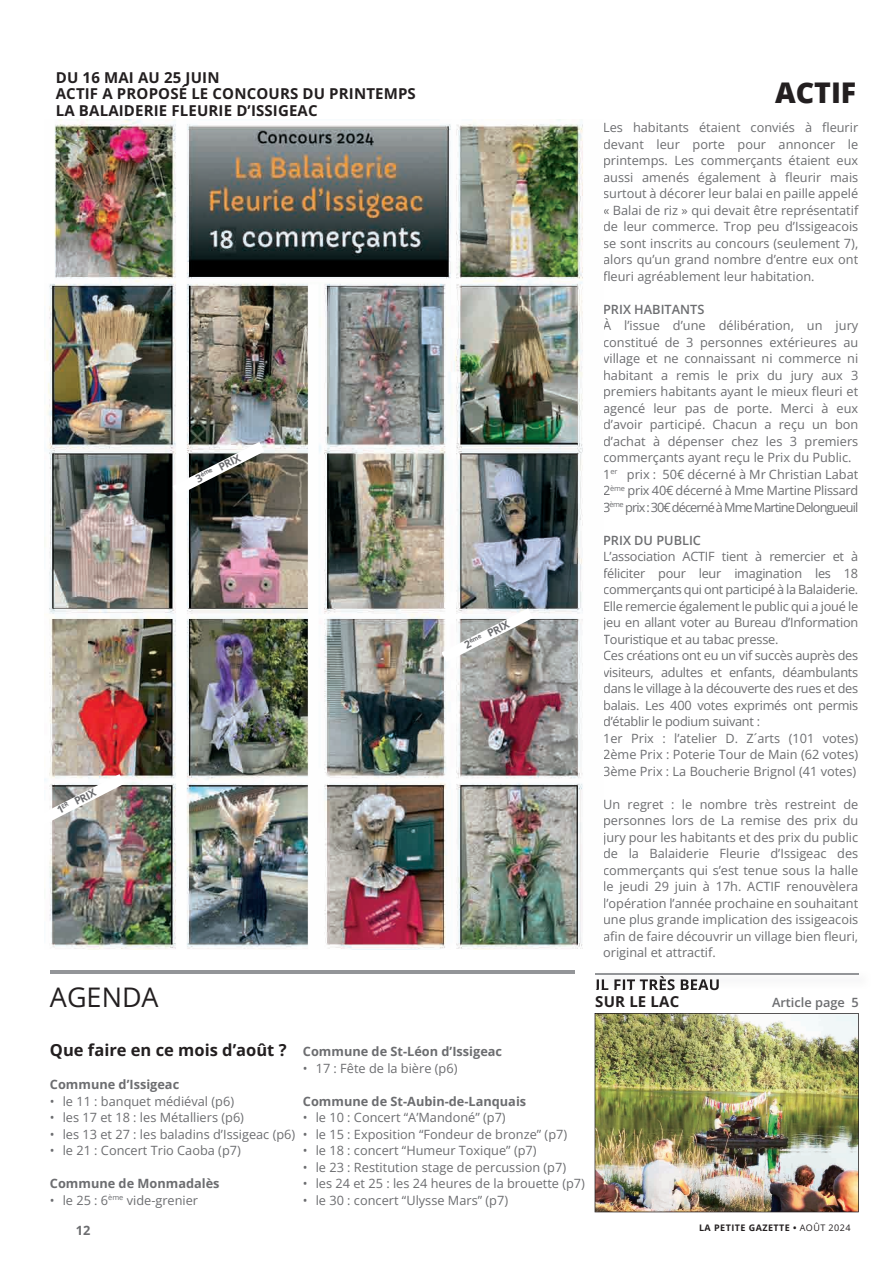
<style>
.page{position:relative;width:893px;height:1263px;background:#fff}
.page>*{position:absolute;margin:0;border:0;box-sizing:border-box;transform-origin:0 0}
.t1{font:800 28.5px "Open Sans";color:#231f20}
.t2{font:27px "Open Sans";color:#231f20}
.t3{font:700 16.5px "Open Sans";color:#231f20}
.t4{font:700 15px/16.5px "Open Sans";letter-spacing:.01em;color:#231f20}
.t5{font:12.75px/16.5px "Open Sans";color:#6c6d70;text-align:justify}
.t6{font:12.75px/16.5px "Open Sans";letter-spacing:-.02em;color:#6c6d70}
.t7{font:700 12.75px "Open Sans";color:#6c6d70}
.t8{font:600 12.75px "Open Sans";color:#6c6d70}
.t9{font:700 10.5px "Open Sans";color:#6c6d70}
.t10{font:700 9px "Open Sans";letter-spacing:.05em;color:#231f20}
.s1{font-weight:400}
</style>
<div class="page">
<img style="left:44px;top:120px;width:539px;height:830px">
<svg style="left:44px;top:774px;width:80px;height:56px"></svg>
<svg style="left:441px;top:608px;width:92px;height:54px"></svg>
<svg style="left:173px;top:442px;width:91px;height:54px"></svg>
<hr style="left:50px;top:971px;width:524px;height:3px;background:#939598">
<img style="left:595px;top:1013px;width:264px;height:199px">
<img style="left:597px;top:976px;width:122px;height:12px">
<hr style="left:595px;top:973px;width:264px;height:1px;background:#939598">
<p class="t4" style="left:56px;top:68px;width:362px">DU 16 MAI AU 25 JUIN<br>ACTIF A PROPOSÉ LE CONCOURS DU PRINTEMPS<br>LA BALAIDERIE FLEURIE D’ISSIGEAC</p>
<p class="t9" style="left:193px;top:473px;width:50px;rotate:-27deg">3<sup>éme</sup> PRIX</p>
<p class="t9" style="left:54px;top:804px;width:44px;rotate:-27deg">1<sup>ER</sup> PRIX</p>
<h2 class="t2" style="left:50px;top:978px;width:110px">AGENDA</h2>
<p class="t9" style="left:462px;top:639px;width:50px;rotate:-27deg">2<sup>éme</sup> PRIX</p>
<h1 class="t1" style="left:775px;top:71px;width:83px">ACTIF</h1>
<p class="t5" style="left:603px;top:119px;width:257px">Les habitants étaient conviés à fleurir devant leur porte pour annoncer le printemps. Les commerçants étaient eux aussi amenés également à fleurir mais surtout à décorer leur balai en paille appelé « Balai de riz » qui devait être représentatif de leur commerce. Trop peu d’Issigeacois se sont inscrits au concours (seulement 7), alors qu’un grand nombre d’entre eux ont fleuri agréablement leur habitation.</p>
<p class="t8" style="left:603px;top:300px;width:103px">PRIX HABITANTS</p>
<p class="t5" style="left:603px;top:317px;width:257px;text-align:left">À l’issue d’une délibération, un jury constitué de 3 personnes extérieures au village et ne connaissant ni commerce ni habitant a remis le prix du jury aux 3 premiers habitants ayant le mieux fleuri et agencé leur pas de porte. Merci à eux d’avoir participé. Chacun a reçu un bon d’achat à dépenser chez les 3 premiers commerçants ayant reçu le Prix du Public.<br>1<sup>er</sup> prix : 50€ décerné à Mr Christian Labat 2<sup>ème</sup> prix 40€ décerné à Mme Martine Plissard 3<sup>ème</sup> prix : 30€ décerné à Mme Martine Delongueuil</p>
<p class="t8" style="left:603px;top:531px;width:99px">PRIX DU PUBLIC</p>
<p class="t6" style="left:603px;top:548px;width:257px">L’association ACTIF tient à remercier et à féliciter pour leur imagination les 18 commerçants qui ont participé à la Balaiderie.<br>Elle remercie également le public qui a joué le jeu en allant voter au Bureau d’Information Touristique et au tabac presse.<br>Ces créations ont eu un vif succès auprès des visiteurs, adultes et enfants, déambulants dans le village à la découverte des rues et des balais. Les 400 votes exprimés ont permis d’établir le podium suivant :<br>1er Prix : l’atelier D. Z´arts (101 votes)<br>2ème Prix : Poterie Tour de Main (62 votes)<br>3ème Prix : La Boucherie Brignol (41 votes)</p>
<p class="t5" style="left:603px;top:795px;width:257px">Un regret : le nombre très restreint de personnes lors de La remise des prix du jury pour les habitants et des prix du public de la Balaiderie Fleurie d’Issigeac des commerçants qui s’est tenue sous la halle le jeudi 29 juin à 17h. ACTIF renouvèlera l’opération l’année prochaine en souhaitant une plus grande implication des issigeacois afin de faire découvrir un village bien fleuri, original et attractif.</p>
<p class="t4" style="left:595px;top:976px;width:126px">IL FIT TRÈS BEAU<br>SUR LE LAC</p>
<p class="t8" style="left:772px;top:993px;width:88px">Article page 5</p>
<p class="t3" style="left:50px;top:1039px;width:238px">Que faire en ce mois d’août ?</p>
<p class="t7" style="left:50px;top:1076px;width:131px">Commune d’Issigeac</p>
<p class="t5" style="left:50px;top:1092px;width:186px">• le 11 : banquet médiéval (p6)</p>
<p class="t5" style="left:50px;top:1109px;width:196px">• les 17 et 18 : les Métalliers (p6)</p>
<p class="t5" style="left:50px;top:1125px;width:247px">• les 13 et 27 : les baladins d’Issigeac (p6)</p>
<p class="t5" style="left:50px;top:1142px;width:192px">• le 21 : Concert Trio Caoba (p7)</p>
<p class="t7" style="left:50px;top:1175px;width:171px">Commune de Monmadalès</p>
<p class="t5" style="left:50px;top:1191px;width:150px">• le 25 : 6<sup>ème</sup> vide-grenier</p>
<p class="t7" style="left:303px;top:1043px;width:201px">Commune de St-Léon d’Issigeac</p>
<p class="t5" style="left:303px;top:1059px;width:156px">• 17 : Fête de la bière (p6)</p>
<p class="t7" style="left:303px;top:1092px;width:225px">Commune de St-Aubin-de-Lanquais</p>
<p class="t5" style="left:303px;top:1109px;width:204px">• le 10 : Concert “A’Mandoné” (p7)</p>
<p class="t5" style="left:303px;top:1125px;width:266px">• le 15 : Exposition “Fondeur de bronze” (p7)</p>
<p class="t5" style="left:303px;top:1142px;width:235px">• le 18 : concert “Humeur Toxique” (p7)</p>
<p class="t5" style="left:303px;top:1158px;width:265px">• le 23 : Restitution stage de percussion (p7)</p>
<p class="t5" style="left:303px;top:1175px;width:284px">• les 24 et 25 : les 24 heures de la brouette (p7)</p>
<p class="t5" style="left:303px;top:1191px;width:207px">• le 30 : concert “Ulysse Mars” (p7)</p>
<p class="t7" style="left:76px;top:1221px;width:16px">12</p>
<p class="t10" style="left:699px;top:1221px;width:153px">LA PETITE GAZETTE • <span class="s1">AOÛT 2024</span></p>
</div>
